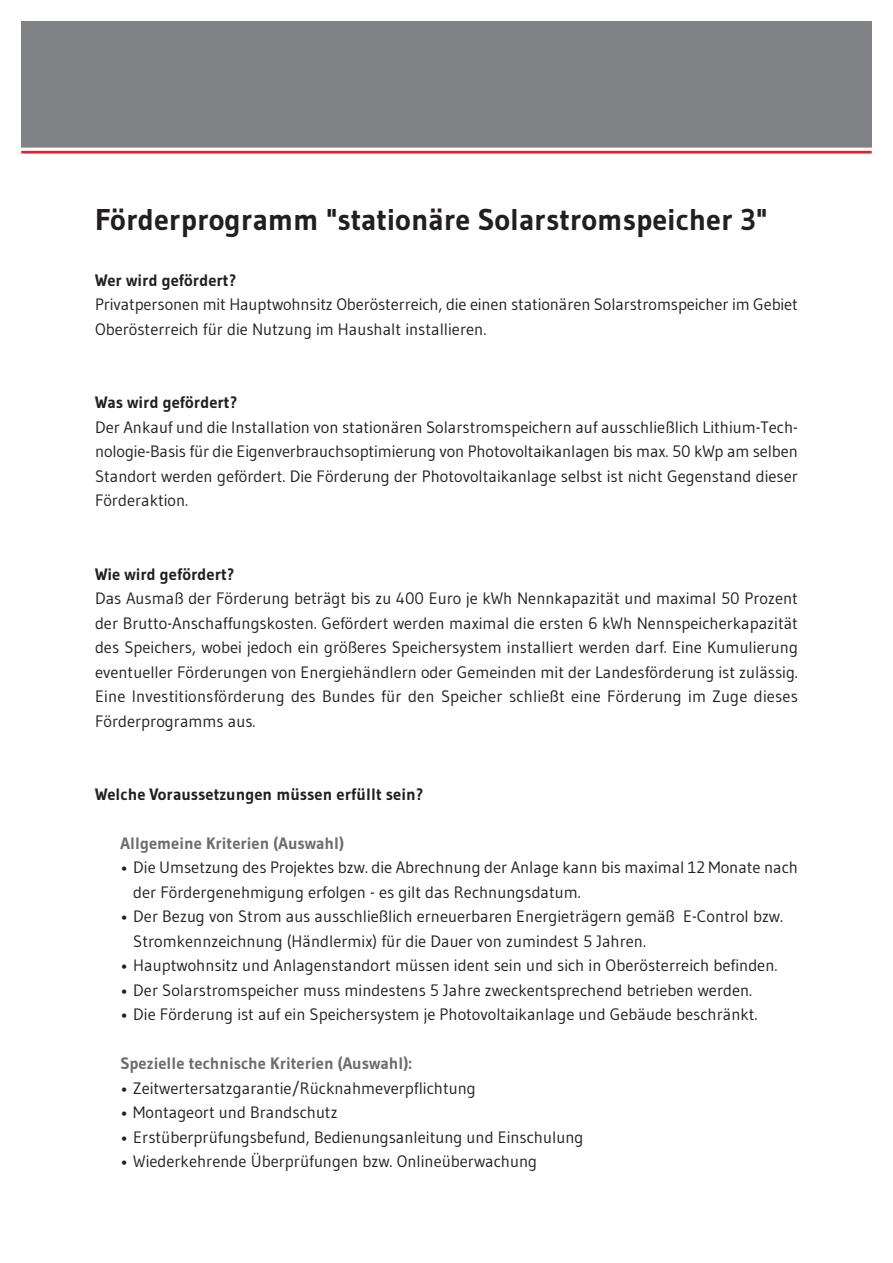
<style>
.page{position:relative;width:893px;height:1263px;background:#fff}
.page>*{position:absolute;margin:0;border:0;box-sizing:border-box;transform-origin:0 0}
.t1{font:700 30px "Gudea";color:#231f20}
.t2{font:16.5px/24.5px "Gudea";color:#231f20}
.t3{font:700 16.5px "Gudea";color:#231f20}
.t4{font:700 16.5px "Gudea";color:#6c6d70}
</style>
<div class="page">
<div style="left:21px;top:21px;width:851px;height:128px;background:#808285"></div>
<hr style="left:21px;top:150px;width:851px;height:3px;background:#ee1b2d">
<hr style="left:19px;top:148px;width:854px;height:3px;background:#fff">
<h1 class="t1" style="left:95px;top:201px;width:674px">Förderprogramm "stationäre Solarstromspeicher 3"</h1>
<p class="t3" style="left:95px;top:270px;width:143px">Wer wird gefördert?</p>
<p class="t2" style="left:95px;top:292px;width:704px">Privatpersonen mit Hauptwohnsitz Oberösterreich, die einen stationären Solarstromspeicher im Gebiet<br>Oberösterreich für die Nutzung im Haushalt installieren.</p>
<p class="t3" style="left:95px;top:392px;width:144px">Was wird gefördert?</p>
<p class="t2" style="left:95px;top:415px;width:704px;text-align:justify">Der Ankauf und die Installation von stationären Solarstromspeichern auf ausschließlich Lithium-Tech&shy;nologie-Basis für die Eigenverbrauchsoptimierung von Photovoltaikanlagen bis max. 50 kWp am selben Standort werden gefördert. Die Förderung der Photovoltaikanlage selbst ist nicht Gegenstand dieser Förderaktion.</p>
<p class="t3" style="left:95px;top:564px;width:141px">Wie wird gefördert?</p>
<p class="t2" style="left:95px;top:586px;width:704px;text-align:justify">Das Ausmaß der Förderung beträgt bis zu 400 Euro je kWh Nennkapazität und maximal 50 Prozent der Brutto-Anschaffungskosten. Gefördert werden maximal die ersten 6 kWh Nennspeicherkapazität des Speichers, wobei jedoch ein größeres Speichersystem installiert werden darf. Eine Kumulierung eventueller Förderungen von Energiehändlern oder Gemeinden mit der Landesförderung ist zulässig.<br>Eine Investitionsförderung des Bundes für den Speicher schließt eine Förderung im Zuge dieses Förderprogramms aus.</p>
<p class="t3" style="left:95px;top:784px;width:330px">Welche Voraussetzungen müssen erfüllt sein?</p>
<p class="t4" style="left:121px;top:833px;width:225px">Allgemeine Kriterien (Auswahl)</p>
<p class="t2" style="left:133px;top:855px;width:666px;text-indent:-13px">• Die Umsetzung des Projektes bzw. die Abrechnung der Anlage kann bis maximal 12 Monate nach der Fördergenehmigung erfolgen - es gilt das Rechnungsdatum.</p>
<p class="t2" style="left:133px;top:904px;width:651px;text-indent:-13px">• Der Bezug von Strom aus ausschließlich erneuerbaren Energieträgern gemäß E-Control bzw.<br>Stromkennzeichnung (Händlermix) für die Dauer von zumindest 5 Jahren.</p>
<p class="t2" style="left:121px;top:953px;width:658px">• Hauptwohnsitz und Anlagenstandort müssen ident sein und sich in Oberösterreich befinden.</p>
<p class="t2" style="left:121px;top:978px;width:633px">• Der Solarstromspeicher muss mindestens 5 Jahre zweckentsprechend betrieben werden.</p>
<p class="t2" style="left:121px;top:1002px;width:639px">• Die Förderung ist auf ein Speichersystem je Photovoltaikanlage und Gebäude beschränkt.</p>
<p class="t4" style="left:121px;top:1053px;width:293px">Spezielle technische Kriterien (Auswahl):</p>
<p class="t2" style="left:121px;top:1075px;width:357px">• Zeitwertersatzgarantie/Rücknahmeverpflichtung</p>
<p class="t2" style="left:121px;top:1100px;width:219px">• Montageort und Brandschutz</p>
<p class="t2" style="left:121px;top:1124px;width:464px">• Erstüberprüfungsbefund, Bedienungsanleitung und Einschulung</p>
<p class="t2" style="left:121px;top:1149px;width:418px">• Wiederkehrende Überprüfungen bzw. Onlineüberwachung</p>
</div>
